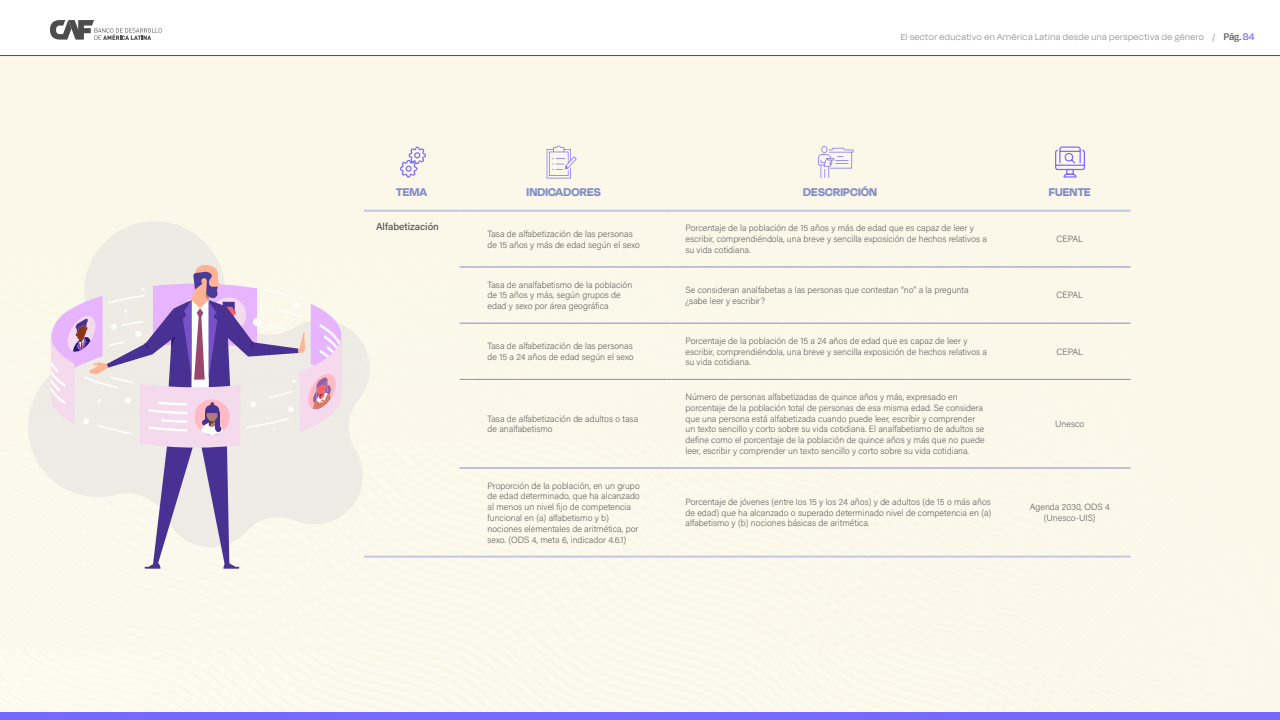
<style>
.page{position:relative;width:1280px;height:720px;background:#fff}
.page>*{position:absolute;margin:0;border:0;box-sizing:border-box;transform-origin:0 0}
.t1{font:700 13px "Degular Display";letter-spacing:.01em;color:#828cc7}
.t2{font:300 10px "Degular Display";letter-spacing:.05em;color:#808080}
.t3{font:500 10px "Acumin Pro";color:#4d4d4d}
.t4{font:200 9px/10.8px "Acumin Pro";color:#4d4d4d}
.s1{color:#7768ff}
.s2{font-weight:500;font-size:11px;color:#4d4d4d}
.s3{font-weight:500;font-size:11px;color:#7768ff}
</style>
<div class="page">
<div style="left:0;top:56px;width:1280px;height:656px;background:#fbf8e9"></div>
<hr style="left:364px;top:556px;width:96px;height:2px;background:#c1c6e3">
<svg style="left:460px;top:556px;width:14px;height:2px"></svg>
<hr style="left:474px;top:556px;width:180px;height:2px;background:#c1c6e3">
<svg style="left:654px;top:556px;width:18px;height:2px"></svg>
<hr style="left:672px;top:556px;width:337px;height:2px;background:#c1c6e3">
<hr style="left:1009px;top:556px;width:122px;height:2px;background:#c1c6e3">
<hr style="left:364px;top:210px;width:96px;height:2px;background:#c1c6e3">
<svg style="left:460px;top:210px;width:14px;height:2px"></svg>
<hr style="left:474px;top:210px;width:180px;height:2px;background:#c1c6e3">
<svg style="left:654px;top:210px;width:18px;height:2px"></svg>
<hr style="left:672px;top:210px;width:337px;height:2px;background:#c1c6e3">
<hr style="left:1009px;top:210px;width:122px;height:2px;background:#c1c6e3">
<svg style="left:460px;top:266px;width:14px;height:1px"></svg>
<hr style="left:474px;top:266px;width:180px;height:1px;background:#828cc7">
<svg style="left:654px;top:266px;width:18px;height:1px"></svg>
<hr style="left:672px;top:266px;width:337px;height:1px;background:#828cc7">
<hr style="left:1009px;top:266px;width:122px;height:1px;background:#828cc7">
<svg style="left:460px;top:323px;width:14px;height:1px"></svg>
<hr style="left:474px;top:323px;width:180px;height:1px;background:#828cc7">
<svg style="left:654px;top:323px;width:18px;height:1px"></svg>
<hr style="left:672px;top:323px;width:337px;height:1px;background:#828cc7">
<hr style="left:1009px;top:323px;width:122px;height:1px;background:#828cc7">
<svg style="left:460px;top:379px;width:14px;height:1px"></svg>
<hr style="left:474px;top:379px;width:180px;height:1px;background:#828cc7">
<svg style="left:654px;top:379px;width:18px;height:1px"></svg>
<hr style="left:672px;top:379px;width:337px;height:1px;background:#828cc7">
<hr style="left:1009px;top:379px;width:122px;height:1px;background:#828cc7">
<svg style="left:460px;top:468px;width:14px;height:1px"></svg>
<hr style="left:474px;top:468px;width:180px;height:1px;background:#828cc7">
<svg style="left:654px;top:468px;width:18px;height:1px"></svg>
<hr style="left:672px;top:468px;width:337px;height:1px;background:#828cc7">
<hr style="left:1009px;top:468px;width:122px;height:1px;background:#828cc7">
<svg style="left:28px;top:221px;width:342px;height:326px;background:#f7f4e8"></svg>
<svg style="left:51px;top:264px;width:290px;height:305px;background:#dfd2de"></svg>
<svg style="left:399px;top:146px;width:28px;height:36px"></svg>
<svg style="left:547px;top:146px;width:30px;height:32px"></svg>
<svg style="left:1054px;top:146px;width:32px;height:32px"></svg>
<svg style="left:818px;top:146px;width:35px;height:32px"></svg>
<svg style="left:50px;top:20px;width:112px;height:20px"></svg>
<hr style="left:0;top:55px;width:1280px;height:1px;background:#4d4d4d">
<div style="left:0;top:713px;width:1280px;height:7px;background:#7768ff"></div>
<p class="t2" style="left:901px;top:31px;width:355px">El sector educativo en América Latina desde una perspectiva de género <span class="s1">/</span> <span class="s2">Pág.</span> <span class="s3">84</span></p>
<h1 class="t1" style="left:396px;top:184px;width:33px">TEMA</h1>
<h1 class="t1" style="left:527px;top:184px;width:76px">INDICADORES</h1>
<h1 class="t1" style="left:803px;top:184px;width:75px">DESCRIPCIÓN</h1>
<h1 class="t1" style="left:1049px;top:184px;width:44px">FUENTE</h1>
<p class="t3" style="left:376px;top:220px;width:65px">Alfabetización</p>
<p class="t4" style="left:488px;top:228px;width:154px">Tasa de alfabetización de las personas de 15 años y más de edad según el sexo</p>
<p class="t4" style="left:686px;top:222px;width:303px">Porcentaje de la población de 15 años y más de edad que es capaz de leer y escribir, comprendiéndola, una breve y sencilla exposición de hechos relativos a su vida cotidiana.</p>
<p class="t4" style="left:1056px;top:233px;width:28px">CEPAL</p>
<p class="t4" style="left:488px;top:279px;width:146px">Tasa de analfabetismo de la población de 15 años y más, según grupos de edad y sexo por área geográfica</p>
<p class="t4" style="left:686px;top:284px;width:285px">Se consideran analfabetas a las personas que contestan “no” a la pregunta ¿sabe leer y escribir?</p>
<p class="t4" style="left:1056px;top:289px;width:28px">CEPAL</p>
<p class="t4" style="left:488px;top:340px;width:148px">Tasa de alfabetización de las personas de 15 a 24 años de edad según el sexo</p>
<p class="t4" style="left:686px;top:335px;width:303px">Porcentaje de la población de 15 a 24 años de edad que es capaz de leer y escribir, comprendiéndola, una breve y sencilla exposición de hechos relativos a su vida cotidiana.</p>
<p class="t4" style="left:1056px;top:346px;width:28px">CEPAL</p>
<p class="t4" style="left:488px;top:413px;width:152px">Tasa de alfabetización de adultos o tasa de analfabetismo</p>
<p class="t4" style="left:488px;top:480px;width:154px">Proporción de la población, en un grupo de edad determinado, que ha alcanzado al menos un nivel fijo de competencia funcional en (a) alfabetismo y b) nociones elementales de aritmética, por sexo. (ODS 4, meta 6, indicador 4.6.1)</p>
<p class="t4" style="left:686px;top:391px;width:301px">Número de personas alfabetizadas de quince años y más, expresado en porcentaje de la población total de personas de esa misma edad. Se considera que una persona está alfabetizada cuando puede leer, escribir y comprender un texto sencillo y corto sobre su vida cotidiana. El analfabetismo de adultos se define como el porcentaje de la población de quince años y más que no puede leer, escribir y comprender un texto sencillo y corto sobre su vida cotidiana.</p>
<p class="t4" style="left:1055px;top:418px;width:31px">Unesco</p>
<p class="t4" style="left:686px;top:496px;width:307px;text-align:justify">Porcentaje de jóvenes (entre los 15 y los 24 años) y de adultos (de 15 o más años de edad) que ha alcanzado o superado determinado nivel de competencia en (a) alfabetismo y (b) nociones básicas de aritmética.</p>
<p class="t4" style="left:1030px;top:501px;width:82px;text-align:center">Agenda 2030, ODS 4 (Unesco-UIS)</p>
</div>
